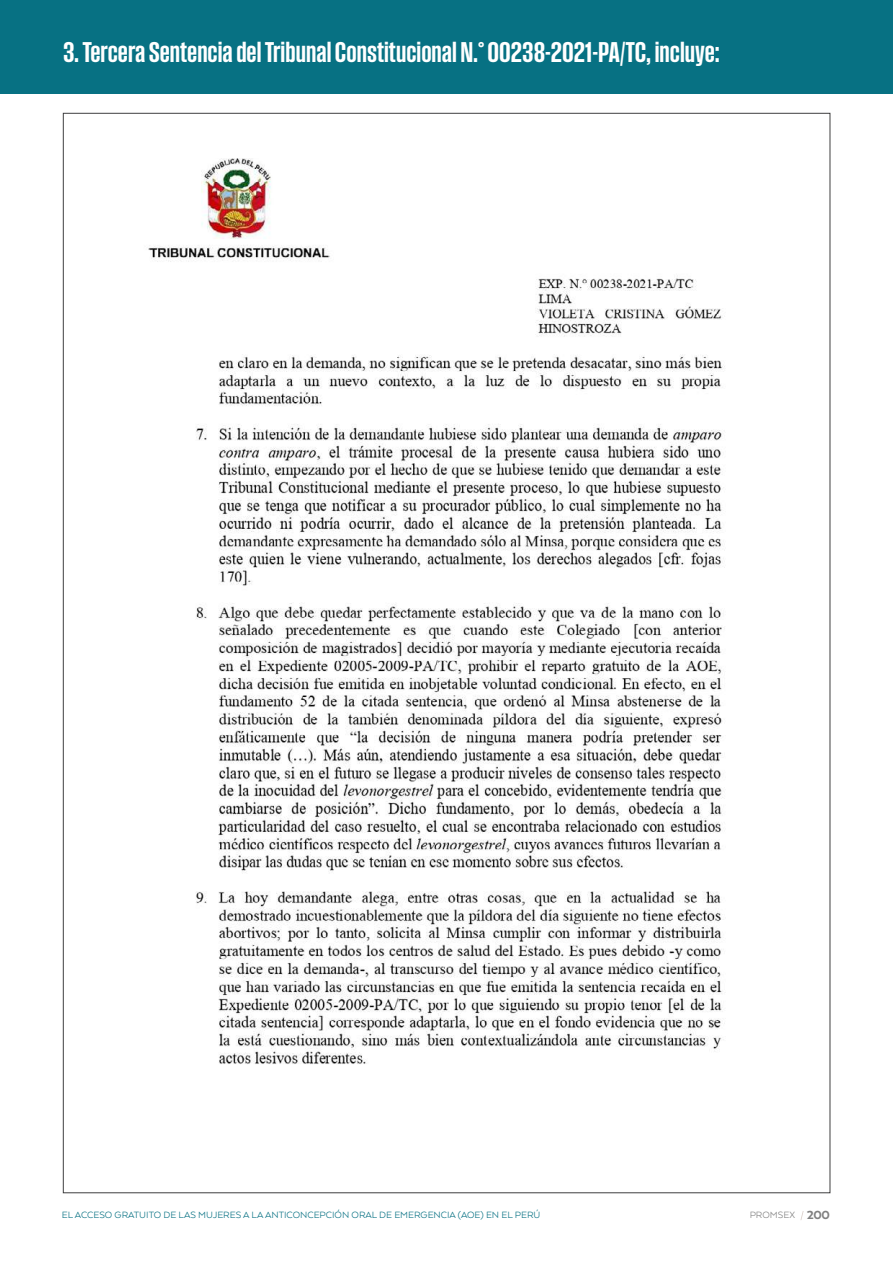
<style>
.page{position:relative;width:893px;height:1263px;background:#fff}
.page>*{position:absolute;margin:0;border:0;box-sizing:border-box;transform-origin:0 0}
.t1{font:30px "Field Gothic No.35 Bold X Cond";color:#fff}
.t2{font:10.5px "Arquitecta";color:#077183}
.t3{font:10.5px "Arquitecta";color:#808080}
.s1{font-weight:800;font-size:13.5px}
</style>
<div class="page">
<div style="left:0;top:0;width:893px;height:94px;background:#077183"></div>
<img style="left:148px;top:158px;width:577px;height:906px">
<hr style="left:892px;top:0;width:1px;height:1263px;background:#fff">
<svg style="left:800px;top:1211px;width:4px;height:9px"></svg>
<h1 class="t1" style="left:63px;top:37px;width:658px">3. Tercera Sentencia del Tribunal Constitucional N.° 00238-2021-PA/TC, incluye:</h1>
<p class="t2" style="left:62px;top:1209px;width:480px">EL ACCESO GRATUITO DE LAS MUJERES A LA ANTICONCEPCIÓN ORAL DE EMERGENCIA (AOE) EN EL PERÚ</p>
<p class="t3" style="left:750px;top:1209px;width:82px">PROMSEX <span class="s1">200</span></p>
</div>
